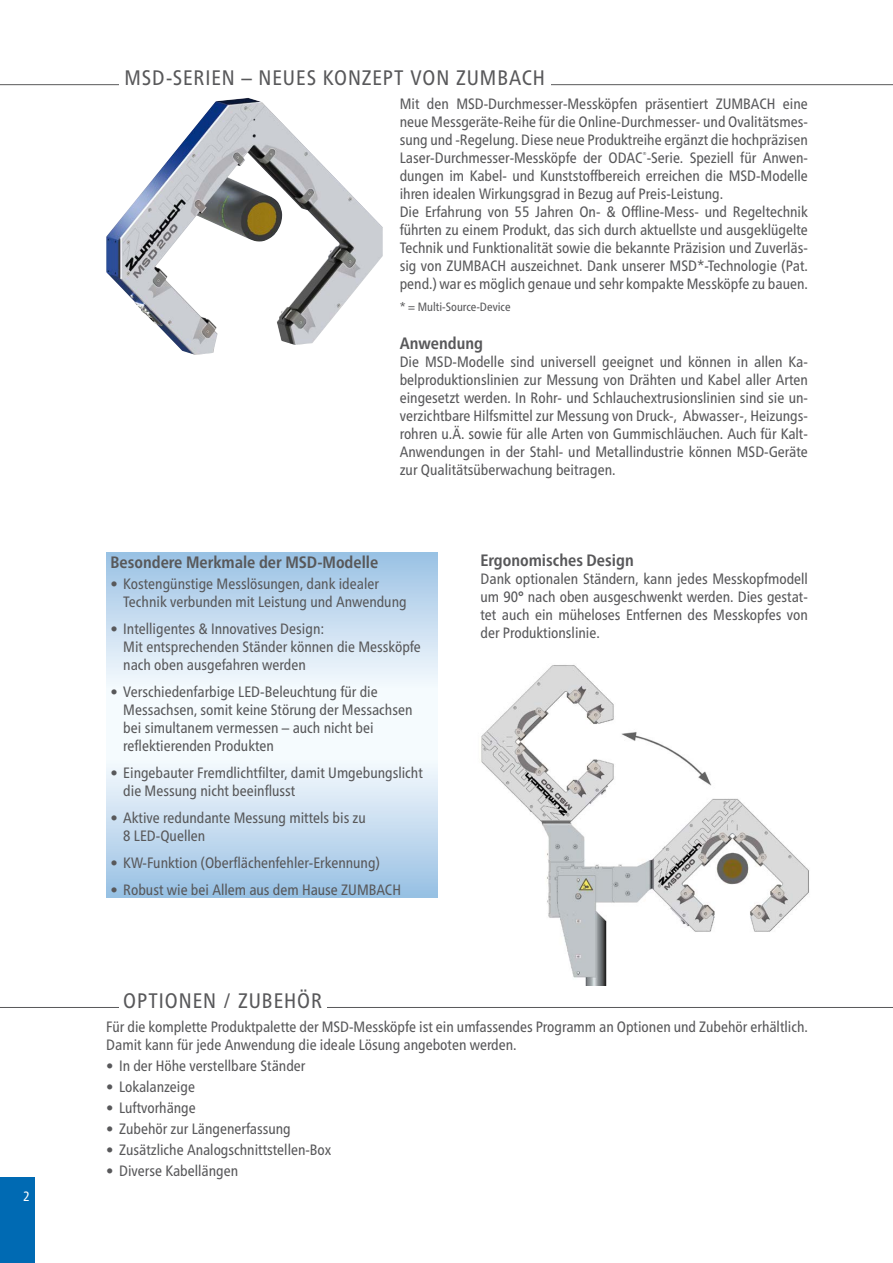
<style>
.page{position:relative;width:893px;height:1263px;background:#fff}
.page>*{position:absolute;margin:0;border:0;box-sizing:border-box;transform-origin:0 0}
.t1{font:condensed 21px "Frutiger Neue LTW1 G";letter-spacing:.045em;color:#58585a}
.t2{font:700 condensed 16.5px "Frutiger Neue LTW1 G";color:#58585a}
.t3{font:condensed 15px/18px "Frutiger Neue LTW1 G";color:#58585a}
.t4{font:condensed 13.5px "Frutiger Neue LTW1 G";color:#fff}
.t5{font:condensed 12px "Frutiger Neue LTW1 G";color:#58585a}
</style>
<div class="page">
<div style="left:0;top:1178px;width:34px;height:85px;background:#006ab3"></div>
<img style="left:106px;top:98px;width:277px;height:257px">
<svg style="left:106px;top:553px;width:332px;height:344px"></svg>
<img style="left:481px;top:665px;width:328px;height:320px">
<hr style="left:0;top:84px;width:893px;height:1px;background:#58585a">
<div style="left:119px;top:68px;width:432px;height:17px;background:#fff"></div>
<hr style="left:0;top:1007px;width:893px;height:1px;background:#58585a">
<div style="left:119px;top:991px;width:207px;height:17px;background:#fff"></div>
<p class="t4" style="left:23px;top:1186px;width:8px">2</p>
<h1 class="t1" style="left:125px;top:62px;width:422px">MSD-SERIEN – NEUES KONZEPT VON ZUMBACH</h1>
<p class="t3" style="left:400px;top:94px;width:410px">Mit den MSD-Durchmesser-Messköpfen präsentiert ZUMBACH eine neue Messgeräte-Reihe für die Online-Durchmesser- und Ovalitätsmes&shy;sung und -Regelung. Diese neue Produktreihe ergänzt die hochpräzisen Laser-Durchmesser-Messköpfe der ODAC<sup>®</sup>-Serie. Speziell für Anwen&shy;dungen im Kabel- und Kunststoffbereich erreichen die MSD-Modelle ihren idealen Wirkungsgrad in Bezug auf Preis-Leistung.<br>Die Erfahrung von 55 Jahren On- &amp; Offline-Mess- und Regeltechnik führten zu einem Produkt, das sich durch aktuellste und ausgeklügelte Technik und Funktionalität sowie die bekannte Präzision und Zuverläs&shy;sig von ZUMBACH auszeichnet. Dank unserer MSD*-Technologie (Pat. pend.) war es möglich genaue und sehr kompakte Messköpfe zu bauen.</p>
<p class="t5" style="left:400px;top:298px;width:112px">* = Multi-Source-Device</p>
<p class="t2" style="left:400px;top:331px;width:85px">Anwendung</p>
<p class="t3" style="left:400px;top:352px;width:410px;text-align:justify">Die MSD-Modelle sind universell geeignet und können in allen Ka&shy;belproduktionslinien zur Messung von Drähten und Kabel aller Arten eingesetzt werden. In Rohr- und Schlauchextrusionslinien sind sie un&shy;verzichtbare Hilfsmittel zur Messung von Druck-, Abwasser-, Heizungs&shy;rohren u.Ä. sowie für alle Arten von Gummischläuchen. Auch für Kalt-Anwendungen in der Stahl- und Metallindustrie können MSD-Geräte zur Qualitätsüberwachung beitragen.</p>
<p class="t2" style="left:111px;top:550px;width:269px">Besondere Merkmale der MSD-Modelle</p>
<p class="t3" style="left:123px;top:573px;width:285px;text-indent:-13px">• Kostengünstige Messlösungen, dank idealer<br>Technik verbunden mit Leistung und Anwendung</p>
<p class="t3" style="left:123px;top:618px;width:299px;text-indent:-13px">• Intelligentes &amp; Innovatives Design:<br>Mit entsprechenden Ständer können die Messköpfe nach oben ausgefahren werden</p>
<p class="t3" style="left:123px;top:681px;width:291px;text-indent:-13px">• Verschiedenfarbige LED-Beleuchtung für die Messachsen, somit keine Störung der Messachsen bei simultanem vermessen – auch nicht bei reflektierenden Produkten</p>
<p class="t3" style="left:123px;top:762px;width:301px;text-indent:-13px">• Eingebauter Fremdlichtfilter, damit Umgebungslicht die Messung nicht beeinflusst</p>
<p class="t3" style="left:123px;top:807px;width:244px;text-indent:-13px">• Aktive redundante Messung mittels bis zu<br>8 LED-Quellen</p>
<p class="t3" style="left:111px;top:852px;width:271px">• KW-Funktion (Oberflächenfehler-Erkennung)</p>
<p class="t3" style="left:111px;top:879px;width:292px">• Robust wie bei Allem aus dem Hause ZUMBACH</p>
<p class="t2" style="left:480px;top:547px;width:155px">Ergonomisches Design</p>
<p class="t3" style="left:480px;top:568px;width:329px;text-align:justify">Dank optionalen Ständern, kann jedes Messkopfmodell um 90° nach oben ausgeschwenkt werden. Dies gestat&shy;tet auch ein müheloses Entfernen des Messkopfes von der Produktionslinie.</p>
<h1 class="t1" style="left:123px;top:985px;width:201px">OPTIONEN / ZUBEHÖR</h1>
<p class="t3" style="left:106px;top:1017px;width:703px">Für die komplette Produktpalette der MSD-Messköpfe ist ein umfassendes Programm an Optionen und Zubehör erhältlich.<br>Damit kann für jede Anwendung die ideale Lösung angeboten werden.</p>
<p class="t3" style="left:106px;top:1056px;width:201px">• In der Höhe verstellbare Ständer</p>
<p class="t3" style="left:106px;top:1077px;width:90px">• Lokalanzeige</p>
<p class="t3" style="left:106px;top:1098px;width:91px">• Luftvorhänge</p>
<p class="t3" style="left:106px;top:1119px;width:186px">• Zubehör zur Längenerfassung</p>
<p class="t3" style="left:106px;top:1140px;width:226px">• Zusätzliche Analogschnittstellen-Box</p>
<p class="t3" style="left:106px;top:1161px;width:133px">• Diverse Kabellängen</p>
</div>
